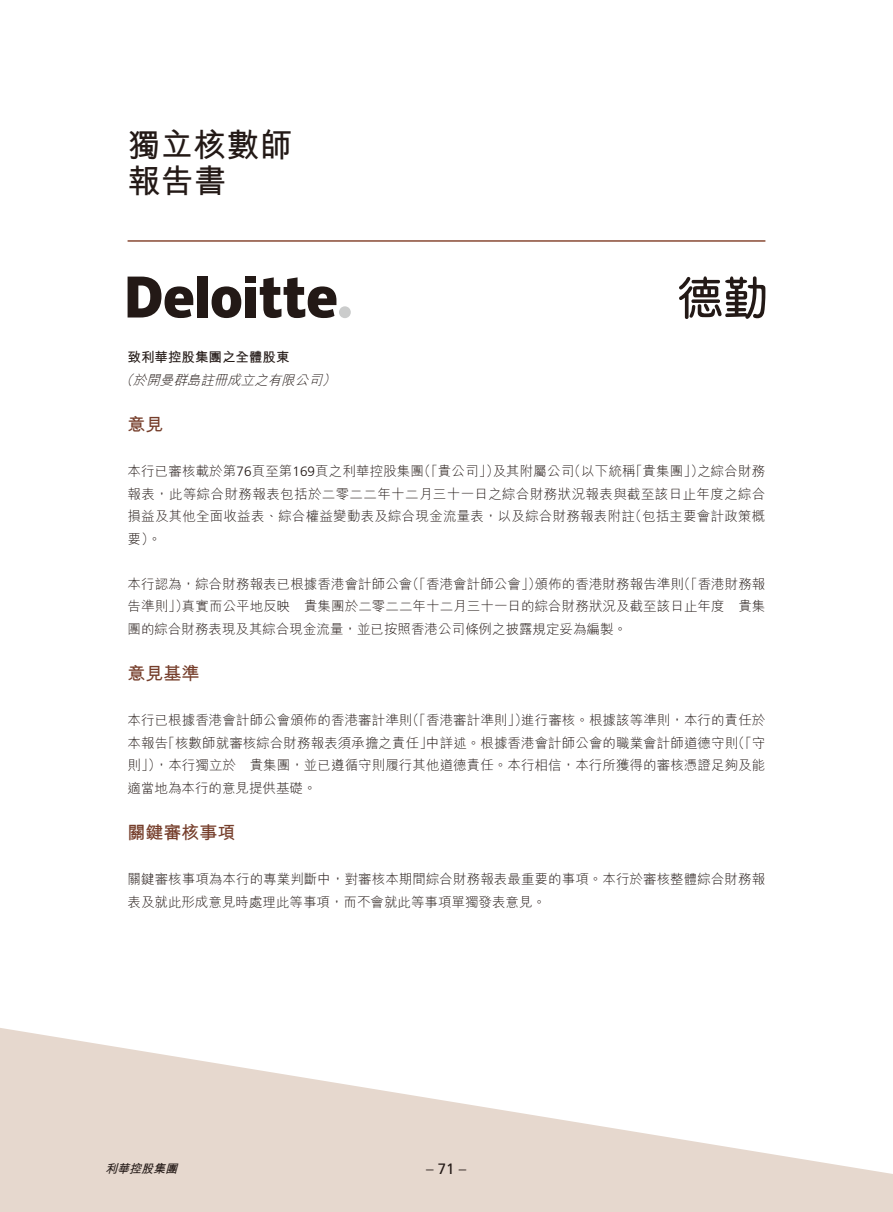
<style>
.page{position:relative;width:893px;height:1212px;background:#fff}
.page>*{position:absolute;margin:0;border:0;box-sizing:border-box;transform-origin:0 0}
.t1{font:700 33px/36px "M Hei HK";color:#231916}
.t2{font:700 18px "M Hei HK";color:#753d2a}
.t3{font:300 15px "Frutiger LT Std";color:#231916}
.t4{font:300 13.5px/22.5px "M Hei HK";letter-spacing:.005em;color:#231916}
.t5{font:300 13.5px "M Hei HK";letter-spacing:.03em;color:#231916}
.t6{font:italic 300 13.5px "M Hei HK";color:#231916}
.t7{font:700 13.5px "M Hei HK";color:#231916}
.t8{font:italic 700 12px "M Hei HK";color:#231916}
.s1{font-family:"Frutiger LT Std"}
.s2{font-weight:400}
</style>
<div class="page">
<svg style="left:0;top:1028px;width:893px;height:184px;fill:#e6d8ce"></svg>
<hr style="left:128px;top:240px;width:637px;height:2px;background:#884933">
<div style="left:339px;top:306px;width:12px;height:12px;background:#cbcccc;border-radius:50%"></div>
<div style="left:197px;top:276px;width:11px;height:41px;background:#231916"></div>
<svg style="left:212px;top:286px;width:29px;height:32px"></svg>
<div style="left:245px;top:287px;width:11px;height:30px;background:#231916"></div>
<div style="left:245px;top:276px;width:11px;height:7px;background:#231916"></div>
<svg style="left:260px;top:277px;width:76px;height:41px"></svg>
<svg style="left:128px;top:277px;width:65px;height:41px"></svg>
<svg style="left:679px;top:276px;width:86px;height:43px"></svg>
<h1 class="t1" style="left:128px;top:124px;width:166px">獨立核數師報告書</h1>
<p class="t7" style="left:128px;top:347px;width:163px">致利華控股集團之全體股東</p>
<p class="t6" style="left:119px;top:373px;width:19px">（</p>
<h2 class="t2" style="left:128px;top:411px;width:37px">意見</h2>
<p class="t6" style="left:322px;top:373px;width:19px">(</p>
<p class="t6" style="left:133px;top:373px;width:194px">於開曼群島註冊成立之有限公司</p>
<p class="t4" style="left:417px;top:460px;width:83px">（「貴公司」）</p>
<p class="t4" style="left:568px;top:460px;width:69px">（以下統稱</p>
<p class="t4" style="left:629px;top:460px;width:76px">「貴集團」）</p>
<p class="t4" style="left:493px;top:460px;width:83px">及其附屬公司</p>
<p class="t4" style="left:128px;top:460px;width:298px">本行已審核載於第<span class="s1">76</span>頁至第<span class="s1">169</span>頁之利華控股集團</p>
<p class="t5" style="left:128px;top:487px;width:640px">報表，此等綜合財務報表包括於二零二二年十二月三十一日之綜合財務狀況報表與截至該日止年度之綜合</p>
<p class="t4" style="left:628px;top:505px;width:138px">（包括主要會計政策概</p>
<p class="t4" style="left:697px;top:460px;width:69px">之綜合財務</p>
<p class="t4" style="left:128px;top:505px;width:509px">損益及其他全面收益表、綜合權益變動表及綜合現金流量表，以及綜合財務報表附註要。(</p>
<p class="t4" style="left:128px;top:572px;width:286px">本行認為，綜合財務報表已根據香港會計師公會</p>
<p class="t4" style="left:406px;top:572px;width:137px">（「香港會計師公會」）</p>
<p class="t4" style="left:677px;top:572px;width:90px">（「香港財務報</p>
<p class="t4" style="left:535px;top:572px;width:151px">頒佈的香港財務報告準則</p>
<p class="t4" style="left:128px;top:595px;width:501px">告準則」）<br>團的綜合財務表現及其綜合現金流量，並已按照香港公司條例之披露規定妥為編製。</p>
<h2 class="t2" style="left:128px;top:660px;width:73px">意見基準</h2>
<p class="t4" style="left:521px;top:709px;width:246px">進行審核。根據該等準則，本行的責任於</p>
<p class="t4" style="left:304px;top:595px;width:422px">貴集團於二零二二年十二月三十一日的綜合財務狀況及截至該日止年度</p>
<p class="t4" style="left:738px;top:595px;width:29px">貴集</p>
<p class="t4" style="left:182px;top:595px;width:110px">真實而公平地反映</p>
<p class="t4" style="left:128px;top:709px;width:286px">本行已根據香港會計師公會頒佈的香港審計準則</p>
<p class="t4" style="left:406px;top:709px;width:124px">（「香港審計準則」）</p>
<p class="t4" style="left:162px;top:731px;width:273px">「核數師就審核綜合財務報表須承擔之責任」</p>
<p class="t4" style="left:426px;top:731px;width:313px">中詳述。根據香港會計師公會的職業會計師道德守則</p>
<p class="t4" style="left:731px;top:731px;width:35px">（「守</p>
<p class="t4" style="left:128px;top:731px;width:42px">本報告</p>
<p class="t4" style="left:128px;top:754px;width:191px">則」）<br>適當地為本行的意見提供基礎。</p>
<h2 class="t2" style="left:128px;top:819px;width:109px">關鍵審核事項</h2>
<p class="t4" style="left:128px;top:868px;width:639px">關鍵審核事項為本行的專業判斷中，對審核本期間綜合財務報表最重要的事項。本行於審核整體綜合財務報表及就此形成意見時處理此等事項，而不會就此等事項單獨發表意見。</p>
<p class="t4" style="left:250px;top:754px;width:517px">貴集團，並已遵循守則履行其他道德責任。本行相信，本行所獲得的審核憑證足夠及能</p>
<p class="t4" style="left:155px;top:754px;width:83px">，本行獨立於</p>
<p class="t8" style="left:105px;top:1160px;width:78px">利華控股集團</p>
<p class="t3" style="left:426px;top:1161px;width:42px">–<span class="s2">71</span>–</p>
</div>
